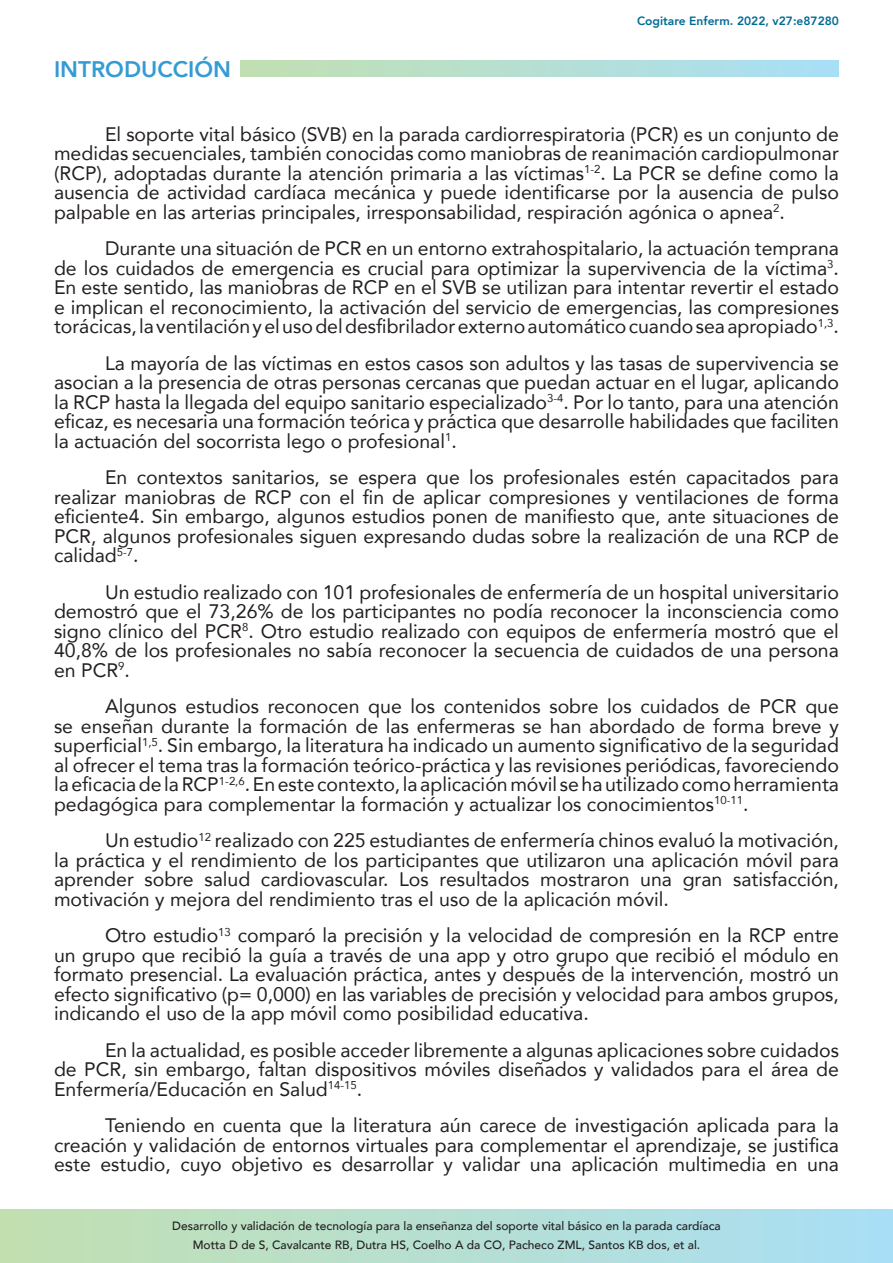
<style>
.page{position:relative;width:893px;height:1263px;background:#fff}
.page>*{position:absolute;margin:0;border:0;box-sizing:border-box;transform-origin:0 0}
.t1{font:800 22.5px "Avenir";color:#349bd3}
.TEXTO{font:19.5px/19.5px "Avenir";color:#231f20;text-align:justify}
.t2{font:500 12px/18.6px "Avenir";color:#231f20;text-align:center}
.t3{font:800 12px "Avenir";color:#006c95}
</style>
<div class="page">
<svg style="left:0;top:1209px;width:893px;height:54px;background:#b6dfd2"></svg>
<div style="left:241px;top:60px;width:598px;height:17px;background:linear-gradient(to right,#c2dfb1,#a9dff7)"></div>
<p class="t1" style="left:54px;top:48px;width:179px">INTRODUCCIÓN</p>
<p class="t3" style="left:637px;top:10px;width:203px">Cogitare Enferm. 2022, v27:e87280</p>
<p class="TEXTO" style="left:54px;top:124px;width:787px;text-indent:51px">El soporte vital básico (SVB) en la parada cardiorrespiratoria (PCR) es un conjunto de medidas secuenciales, también conocidas como maniobras de reanimación cardiopulmonar (RCP), adoptadas durante la atención primaria a las víctimas<sup>1-2</sup>. La PCR se define como la ausencia de actividad cardíaca mecánica y puede identificarse por la ausencia de pulso palpable en las arterias principales, irresponsabilidad, respiración agónica o apnea<sup>2</sup>.</p>
<p class="TEXTO" style="left:54px;top:238px;width:786px;text-indent:51px">Durante una situación de PCR en un entorno extrahospitalario, la actuación temprana de los cuidados de emergencia es crucial para optimizar la supervivencia de la víctima<sup>3</sup>.<br>En este sentido, las maniobras de RCP en el SVB se utilizan para intentar revertir el estado e implican el reconocimiento, la activación del servicio de emergencias, las compresiones torácicas, la ventilación y el uso del desfibrilador externo automático cuando sea apropiado<sup>1,3</sup>.</p>
<p class="TEXTO" style="left:54px;top:353px;width:786px;text-indent:51px">La mayoría de las víctimas en estos casos son adultos y las tasas de supervivencia se asocian a la presencia de otras personas cercanas que puedan actuar en el lugar, aplicando la RCP hasta la llegada del equipo sanitario especializado<sup>3-4</sup>. Por lo tanto, para una atención eficaz, es necesaria una formación teórica y práctica que desarrolle habilidades que faciliten la actuación del socorrista lego o profesional<sup>1</sup>.</p>
<p class="TEXTO" style="left:54px;top:467px;width:786px;text-indent:51px">En contextos sanitarios, se espera que los profesionales estén capacitados para realizar maniobras de RCP con el fin de aplicar compresiones y ventilaciones de forma eficiente4. Sin embargo, algunos estudios ponen de manifiesto que, ante situaciones de PCR, algunos profesionales siguen expresando dudas sobre la realización de una RCP de calidad<sup>5-7</sup>.</p>
<p class="TEXTO" style="left:54px;top:582px;width:786px;text-indent:51px">Un estudio realizado con 101 profesionales de enfermería de un hospital universitario demostró que el 73,26% de los participantes no podía reconocer la inconsciencia como signo clínico del PCR<sup>8</sup>. Otro estudio realizado con equipos de enfermería mostró que el 40,8% de los profesionales no sabía reconocer la secuencia de cuidados de una persona en PCR<sup>9</sup>.</p>
<p class="TEXTO" style="left:54px;top:696px;width:786px;text-indent:51px">Algunos estudios reconocen que los contenidos sobre los cuidados de PCR que se enseñan durante la formación de las enfermeras se han abordado de forma breve y superficial<sup>1,5</sup>. Sin embargo, la literatura ha indicado un aumento significativo de la seguridad al ofrecer el tema tras la formación teórico-práctica y las revisiones periódicas, favoreciendo la eficacia de la RCP<sup>1-2,6</sup>. En este contexto, la aplicación móvil se ha utilizado como herramienta pedagógica para complementar la formación y actualizar los conocimientos<sup>10-11</sup>.</p>
<p class="TEXTO" style="left:54px;top:830px;width:786px;text-indent:51px">Un estudio<sup>12</sup> realizado con 225 estudiantes de enfermería chinos evaluó la motivación, la práctica y el rendimiento de los participantes que utilizaron una aplicación móvil para aprender sobre salud cardiovascular. Los resultados mostraron una gran satisfacción, motivación y mejora del rendimiento tras el uso de la aplicación móvil.</p>
<p class="TEXTO" style="left:54px;top:925px;width:786px;text-indent:51px">Otro estudio<sup>13</sup> comparó la precisión y la velocidad de compresión en la RCP entre un grupo que recibió la guía a través de una app y otro grupo que recibió el módulo en formato presencial. La evaluación práctica, antes y después de la intervención, mostró un efecto significativo (p= 0,000) en las variables de precisión y velocidad para ambos grupos, indicando el uso de la app móvil como posibilidad educativa.</p>
<p class="TEXTO" style="left:54px;top:1040px;width:786px;text-indent:51px">En la actualidad, es posible acceder libremente a algunas aplicaciones sobre cuidados de PCR, sin embargo, faltan dispositivos móviles diseñados y validados para el área de Enfermería/Educación en Salud<sup>14-15</sup>.</p>
<p class="TEXTO" style="left:54px;top:1115px;width:786px;text-indent:51px">Teniendo en cuenta que la literatura aún carece de investigación aplicada para la creación y validación de entornos virtuales para complementar el aprendizaje, se justifica este estudio, cuyo objetivo es desarrollar y validar una aplicación multimedia en una</p>
<p class="t2" style="left:172px;top:1216px;width:550px">Desarrollo y validación de tecnología para la enseñanza del soporte vital básico en la parada cardíaca<br>Motta D de S, Cavalcante RB, Dutra HS, Coelho A da CO, Pacheco ZML, Santos KB dos, et al.</p>
</div>
